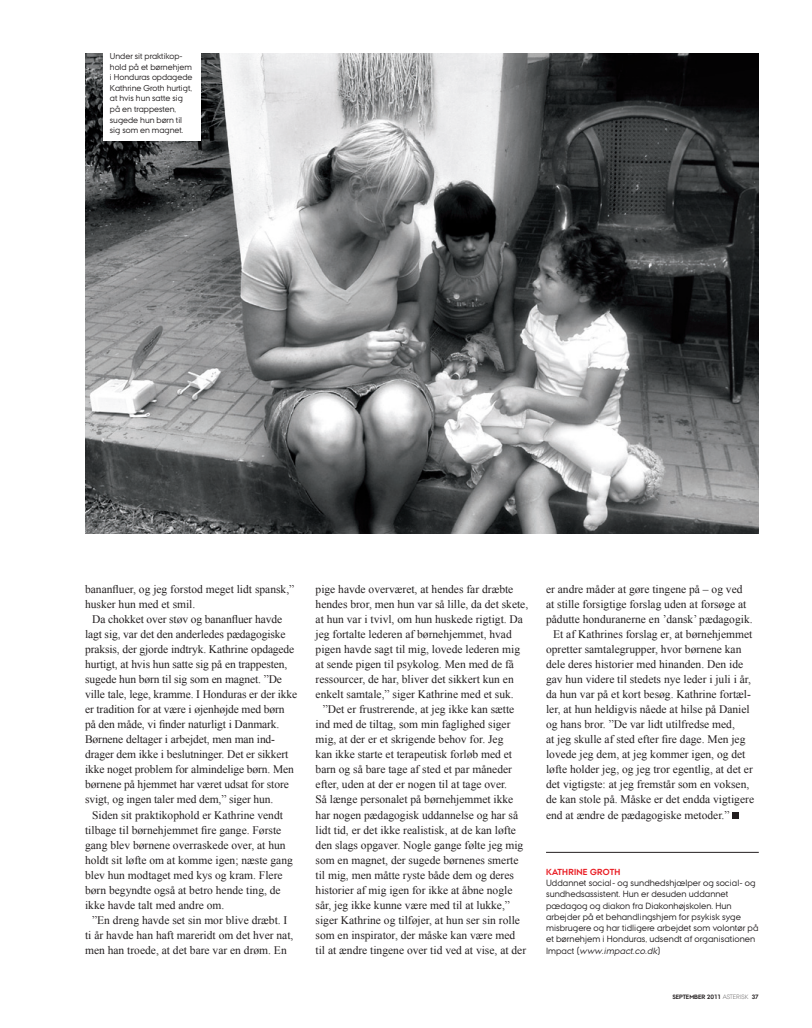
<style>
.page{position:relative;width:812px;height:1028px;background:#fff}
.page>*{position:absolute;margin:0;border:0;box-sizing:border-box;transform-origin:0 0}
.A_Br_indryk{font:11.5px/15px "Times New Roman";color:#231f20}
.A_Box{font:9px/11.2px "AU Passata";letter-spacing:.005em;color:#231f20}
.A_Box-2{font:700 8.75px "AU Passata";letter-spacing:.025em;color:#e91c23}
.A_Billedtekst_2{font:8.5px/10.6px "AU Passata";color:#231f20}
.t1{font:700 6.25px "AU Passata";color:#231f20}
.s1{font-style:italic}
.s2{font-weight:300}
</style>
<div class="page">
<div style="left:731px;top:812px;width:7px;height:6px;background:#231f20"></div>
<hr style="left:546px;top:852px;width:212px;height:1px;background:#231f20">
<img style="left:85px;top:53px;width:673px;height:480px">
<div style="left:103px;top:46px;width:97px;height:94px;background:#fff"></div>
<p class="A_Billedtekst_2" style="left:110px;top:51px;width:84px">Under sit praktikop&shy;hold på et børnehjem i Honduras opdagede<br>Kathrine Groth hurtigt, at hvis hun satte sig på en trappesten, sugede hun børn til sig som en magnet.</p>
<p class="A_Br_indryk" style="left:85px;top:582px;width:211px">bananfluer, og jeg forstod meget lidt spansk,” husker hun med et smil.</p>
<p class="A_Br_indryk" style="left:85px;top:612px;width:214px;text-indent:7px">Da chokket over støv og bananfluer havde lagt sig, var det den anderledes pædagogiske praksis, der gjorde indtryk. Kathrine opdagede hurtigt, at hvis hun satte sig på en trappesten, sugede hun børn til sig som en magnet. ”De ville tale, lege, kramme. I Honduras er der ikke er tradition for at være i øjenhøjde med børn på den måde, vi finder naturligt i Danmark.<br>Børnene deltager i arbejdet, men man ind&shy;drager dem ikke i beslutninger. Det er sikkert ikke noget problem for almindelige børn. Men børnene på hjemmet har været udsat for store svigt, og ingen taler med dem,” siger hun.</p>
<p class="A_Br_indryk" style="left:85px;top:807px;width:209px;text-indent:7px">Siden sit praktikophold er Kathrine vendt tilbage til børnehjemmet fire gange. Første gang blev børnene overraskede over, at hun holdt sit løfte om at komme igen; næste gang blev hun modtaget med kys og kram. Flere børn begyndte også at betro hende ting, de ikke havde talt med andre om.</p>
<p class="A_Br_indryk" style="left:85px;top:912px;width:210px;text-align:center">”En dreng havde set sin mor blive dræbt. I<br>ti år havde han haft mareridt om det hver nat, men han troede, at det bare var en drøm. En</p>
<p class="A_Br_indryk" style="left:315px;top:582px;width:214px">pige havde overværet, at hendes far dræbte hendes bror, men hun var så lille, da det skete, at hun var i tvivl, om hun huskede rigtigt. Da jeg fortalte lederen af børnehjemmet, hvad pigen havde sagt til mig, lovede lederen mig at sende pigen til psykolog. Men med de få ressourcer, de har, bliver det sikkert kun en enkelt samtale,” siger Kathrine med et suk.</p>
<p class="A_Br_indryk" style="left:315px;top:702px;width:212px;text-indent:7px">”Det er frustrerende, at jeg ikke kan sætte ind med de tiltag, som min faglighed siger mig, at der er et skrigende behov for. Jeg<br>kan ikke starte et terapeutisk forløb med et barn og så bare tage af sted et par måneder efter, uden at der er nogen til at tage over.<br>Så længe personalet på børnehjemmet ikke har nogen pædagogisk uddannelse og har så lidt tid, er det ikke realistisk, at de kan løfte den slags opgaver. Nogle gange følte jeg mig som en magnet, der sugede børnenes smerte til mig, men måtte ryste både dem og deres historier af mig igen for ikke at åbne nogle sår, jeg ikke kunne være med til at lukke,” siger Kathrine og tilføjer, at hun ser sin rolle som en inspirator, der måske kan være med til at ændre tingene over tid ved at vise, at der</p>
<p class="A_Br_indryk" style="left:546px;top:582px;width:208px">er andre måder at gøre tingene på – og ved at stille forsigtige forslag uden at forsøge at pådutte honduranerne en ’dansk’ pædagogik.</p>
<p class="A_Br_indryk" style="left:546px;top:627px;width:209px;text-indent:7px">Et af Kathrines forslag er, at børnehjemmet opretter samtalegrupper, hvor børnene kan dele deres historier med hinanden. Den ide gav hun videre til stedets nye leder i juli i år, da hun var på et kort besøg. Kathrine fortæl&shy;ler, at hun heldigvis nåede at hilse på Daniel og hans bror. ”De var lidt utilfredse med,<br>at jeg skulle af sted efter fire dage. Men jeg lovede jeg dem, at jeg kommer igen, og det løfte holder jeg, og jeg tror egentlig, at det er det vigtigste: at jeg fremstår som en voksen, de kan stole på. Måske er det endda vigtigere end at ændre de pædagogiske metoder.”</p>
<p class="A_Box-2" style="left:546px;top:866px;width:76px">KATHRINE GROTH</p>
<p class="A_Box" style="left:546px;top:877px;width:211px">Uddannet social- og sundhedshjælper og social- og sundhedsassistent. Hun er desuden uddannet</p>
<p class="A_Box" style="left:546px;top:899px;width:214px">pædagog og diakon fra Diakonhøjskolen. Hun arbejder på et behandlingshjem for psykisk syge misbrugere og har tidligere arbejdet som volontør på et børnehjem i Honduras, udsendt af organisationen I m p a ct (<span class="s1">www.impact.co.dk</span>)</p>
<p class="t1" style="left:672px;top:992px;width:88px">SEPTEMBER 2011 <span class="s2">ASTERISK</span> 37</p>
</div>
